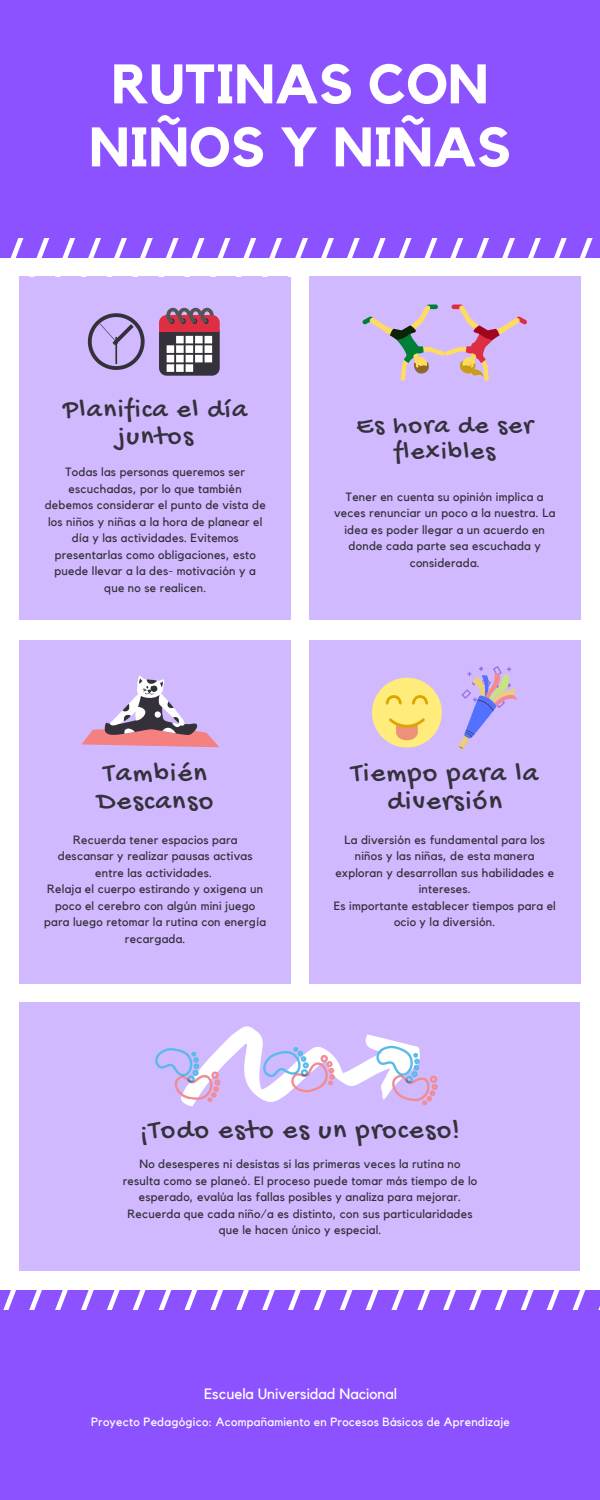
<style>
.page{position:relative;width:600px;height:1500px;background:#fff}
.page>*{position:absolute;margin:0;border:0;box-sizing:border-box;transform-origin:0 0}
.t1{font:700 55px/63px "Kollektif";color:#fff;text-align:center}
.t2{font:28px/27.8px "Gochi Hand";letter-spacing:.05em;color:#34313a;text-align:center}
.t3{font:27.2px/27px "Gochi Hand";letter-spacing:.05em;color:#34313a;text-align:center}
.t4{font:26.5px/26.2px "Gochi Hand";letter-spacing:.05em;color:#34313a;text-align:center}
.t5{font:15px "Kollektif";color:#fff}
.t6{font:12px/16.5px "Kollektif";letter-spacing:.02em;color:#34313a;text-align:center}
.t7{font:12px "Kollektif";letter-spacing:.02em;color:#fff}
</style>
<div class="page">
<div style="left:0;top:0;width:600px;height:257px;background:#8c52ff"></div>
<div style="left:0;top:1290px;width:600px;height:210px;background:#8c52ff"></div>
<div style="left:19px;top:276px;width:272px;height:343px;background:#d1b9ff"></div>
<div style="left:19px;top:640px;width:272px;height:344px;background:#d1b9ff"></div>
<svg style="left:0;top:239px;width:600px;height:19px"></svg>
<div style="left:309px;top:276px;width:271px;height:343px;background:#d1b9ff"></div>
<div style="left:309px;top:640px;width:271px;height:344px;background:#d1b9ff"></div>
<div style="left:19px;top:1002px;width:561px;height:268px;background:#d1b9ff"></div>
<svg style="left:3px;top:1290px;width:597px;height:19px"></svg>
<svg style="left:88px;top:313px;width:57px;height:57px"></svg>
<svg style="left:159px;top:308px;width:61px;height:68px;background:#936d7a"></svg>
<svg style="left:362px;top:305px;width:165px;height:76px"></svg>
<svg style="left:372px;top:678px;width:70px;height:70px"></svg>
<svg style="left:458px;top:666px;width:60px;height:84px"></svg>
<svg style="left:82px;top:675px;width:137px;height:72px"></svg>
<svg style="left:155px;top:1026px;width:283px;height:81px"></svg>
<h1 class="t1" style="left:89px;top:55px;width:423px">RUTINAS CON<br>NIÑOS Y NIÑAS</h1>
<h3 class="t3" style="left:63px;top:398px;width:186px">Planifica el día juntos</h3>
<p class="t6" style="left:45px;top:464px;width:223px">Todas las personas queremos ser escuchadas, por lo que también debemos considerar el punto de vista de los niños y niñas a la hora de planear el día y las actividades. Evitemos presentarlas como obligaciones, esto puede llevar a la des- motivación y a que no se realicen.</p>
<h2 class="t2" style="left:97px;top:761px;width:118px;text-align:left">También<br>Descanso</h2>
<p class="t6" style="left:44px;top:832px;width:223px">Recuerda tener espacios para descansar y realizar pausas activas entre las actividades.<br>Relaja el cuerpo estirando y oxigena un poco el cerebro con algún mini juego para luego retomar la rutina con energía recargada.</p>
<h3 class="t4" style="left:357px;top:414px;width:178px">Es hora de ser flexibles</h3>
<p class="t6" style="left:334px;top:489px;width:223px">Tener en cuenta su opinión implica a veces renunciar un poco a la nuestra. La idea es poder llegar a un acuerdo en donde cada parte sea escuchada y considerada.</p>
<h2 class="t2" style="left:351px;top:761px;width:189px">Tiempo para la diversión</h2>
<p class="t6" style="left:334px;top:832px;width:224px">La diversión es fundamental para los niños y las niñas, de esta manera exploran y desarrollan sus habilidades e intereses.<br>Es importante establecer tiempos para el ocio y la diversión.</p>
<h2 class="t2" style="left:140px;top:1118px;width:321px">¡Todo esto es un proceso!</h2>
<p class="t6" style="left:123px;top:1157px;width:356px">No desesperes ni desistas si las primeras veces la rutina no resulta como se planeó. El proceso puede tomar más tiempo de lo esperado, evalúa las fallas posibles y analiza para mejorar.<br>Recuerda que cada niño/a es distinto, con sus particularidades que le hacen único y especial.</p>
<p class="t5" style="left:204px;top:1387px;width:194px">Escuela Universidad Nacional</p>
<p class="t7" style="left:91px;top:1417px;width:420px">Proyecto Pedagógico: Acompañamiento en Procesos Básicos de Aprendizaje</p>
</div>
